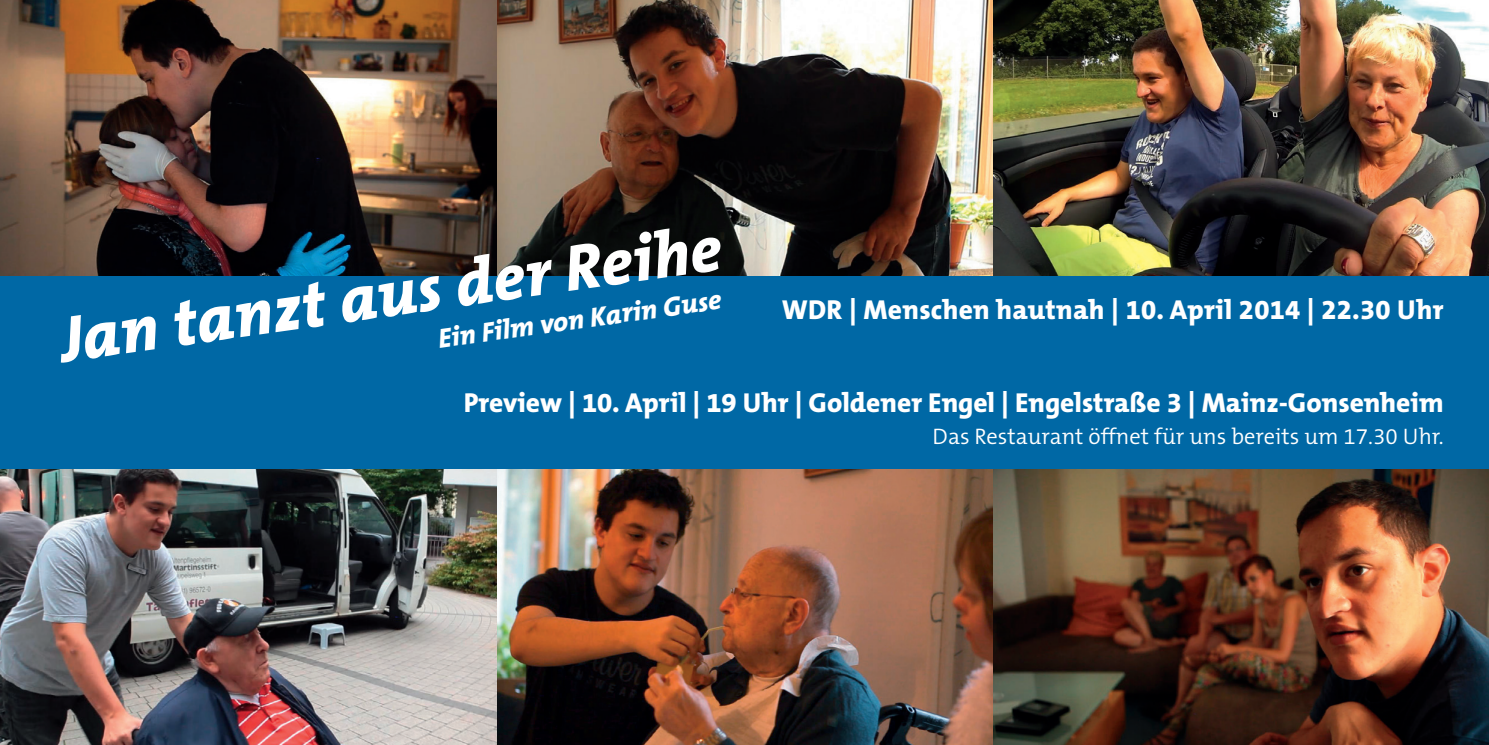
<style>
.page{position:relative;width:1489px;height:745px;background:#fff}
.page>*{position:absolute;margin:0;border:0;box-sizing:border-box;transform-origin:0 0}
.t1{font:italic 800 65.5px "The Mix B8";color:#fff}
.t2{font:800 27.5px "The Mix B8";color:#fff}
.t3{font:italic 800 27.5px "The Mix B8";color:#fff}
.t4{font:300 22.5px "The Mix B4";color:#fff}
</style>
<div class="page">
<div style="left:0;top:269px;width:1488px;height:214px;background:#0068a5"></div>
<img style="left:0;top:0;width:1488px;height:275px">
<img style="left:0;top:469px;width:1488px;height:275px">
<h1 class="t1" style="left:56px;top:305px;width:668px;rotate:-8deg">Jan tanzt aus der Reihe</h1>
<p class="t3" style="left:436px;top:324px;width:287px;rotate:-8deg">Ein Film von Karin Guse</p>
<p class="t2" style="left:781px;top:295px;width:663px">WDR | Menschen hautnah | 10. April 2014 | 22.30 Uhr</p>
<p class="t2" style="left:463px;top:387px;width:981px">Preview | 10. April | 19 Uhr | Goldener Engel | Engelstraße 3 | Mainz-Gonsenheim</p>
<p class="t4" style="left:932px;top:424px;width:512px">Das Restaurant öffnet für uns bereits um 17.30 Uhr.</p>
</div>
